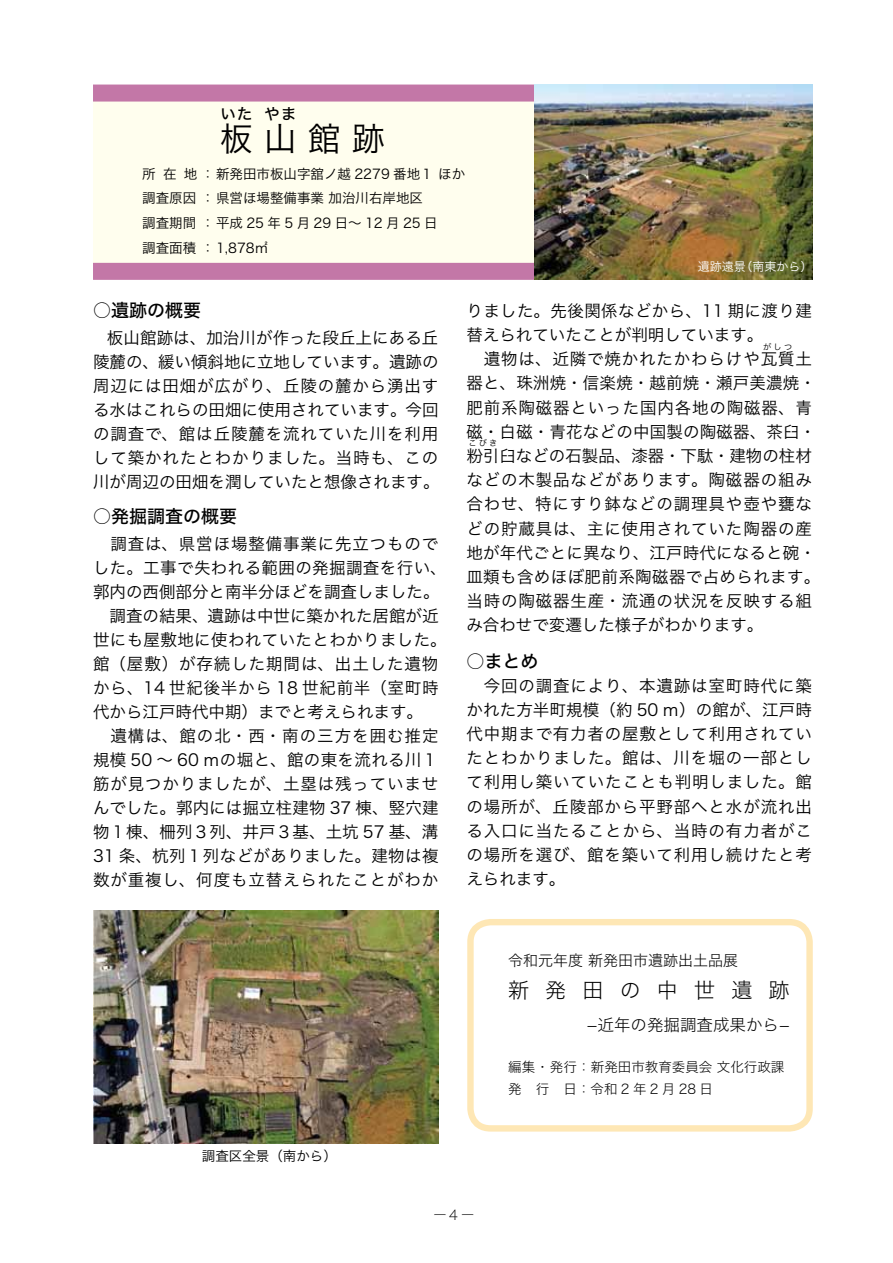
<style>
.page{position:relative;width:893px;height:1263px;background:#fff}
.page>*{position:absolute;margin:0;border:0;box-sizing:border-box;transform-origin:0 0}
.t1{font:33px "Hira Kaku Pro N W3";color:#000}
.t2{font:21px "Hiragino Sans W2";letter-spacing:.775em;color:#000}
.t3{font:18px "Hiragino Sans W5";color:#000}
.t4{font:16.5px/24px "Hiragino Sans W3";letter-spacing:.025em;color:#000}
.t5{font:16.5px/24.2px "Hiragino Sans W3";letter-spacing:.05em;color:#000}
.t6{font:16.5px "Hiragino Sans W2";color:#000}
.t7{font:16.5px "Hira Kaku Pro N W3";color:#000}
.t8{font:15px "Hiragino Sans W2";color:#000}
.t9{font:13.8px "Hiragino Sans W1";color:#000}
.t10{font:13.5px/24.8px "Hira Kaku Pro N W3";color:#000}
.t11{font:13.5px/22.5px "Hiragino Sans W2";color:#000}
.t12{font:12px "Hira Kaku Pro N W3";color:#fff}
.t13{font:8.25px "Hiragino Sans W3";letter-spacing:.265em;color:#000}
</style>
<div class="page">
<div style="left:93px;top:93px;width:442px;height:179px;background:#fffeee"></div>
<div style="left:93px;top:85px;width:443px;height:17px;background:#c377a7"></div>
<div style="left:93px;top:263px;width:443px;height:17px;background:#c377a7"></div>
<img style="left:535px;top:84px;width:277px;height:196px">
<div style="left:467px;top:919px;width:346px;height:212px;border:6px solid #fee7b5;border-radius:20px"></div>
<img style="left:93px;top:910px;width:345px;height:233px">
<p class="t7" style="left:220px;top:99px;width:34px">いた</p>
<p class="t7" style="left:264px;top:99px;width:34px">やま</p>
<p class="t1" style="left:220px;top:110px;width:166px">板山館 跡</p>
<p class="t10" style="left:142px;top:160px;width:325px">所在地：新発田市板山字舘ノ越 2279 番地１ ほか調査原因：県営ほ場整備事業 加治川右岸地区<br>調査期間：平成25年5月29日〜12月25日<br>調査面積：1,878㎡</p>
<p class="t12" style="left:698px;top:255px;width:116px">遺跡遠景（南東から）</p>
<p class="t3" style="left:93px;top:294px;width:109px">○遺跡の概要</p>
<p class="t4" style="left:93px;top:324px;width:348px;text-align:justify;text-indent:14px">板山館跡は、加治川が作った段丘上にある丘陵麓の、緩い傾斜地に立地しています。遺跡の周辺には田畑が広がり、丘陵の麓から湧出する水はこれらの田畑に使用されています。今回の調査で、館は丘陵麓を流れていた川を利用して築かれたとわかりました。当時も、この川が周辺の田畑を潤していたと想像されます。</p>
<p class="t3" style="left:93px;top:500px;width:145px">○発掘調査の概要</p>
<p class="t4" style="left:93px;top:530px;width:355px;text-indent:17px">調査は、県営ほ場整備事業に先立つものでした。工事で失われる範囲の発掘調査を行い、郭内の西側部分と南半分ほどを調査しました。　調査の結果、遺跡は中世に築かれた居館が近世にも屋敷地に使われていたとわかりました。館（屋敷）が存続した期間は、出土した遺物から、14 世紀後半から 18 世紀前半（室町時代から江戸時代中期）までと考えられます。<br>　遺構は、館の北・西・南の三方を囲む推定規模 50 ～ 60 ｍの堀と、館の東を流れる川１筋が見つかりましたが、土塁は残っていませんでした。郭内には掘立柱建物 37 棟、竪穴建物１棟、柵列３列、井戸３基、土坑 57 基、溝<br>31 条、杭列１列などがありました。建物は複数が重複し、何度も立替えられたことがわか</p>
<p class="t10" style="left:202px;top:1142px;width:136px">調査区全景（南から）</p>
<p class="t4" style="left:466px;top:297px;width:347px">りました。先後関係などから、11 期に渡り建替えられていたことが判明しています。<br>　遺物は、近隣で焼かれたかわらけや瓦質土</p>
<p class="t13" style="left:763px;top:339px;width:31px">がしつ</p>
<p class="t4" style="left:466px;top:370px;width:351px">器と、珠洲焼・信楽焼・越前焼・瀬戸美濃焼・肥前系陶磁器といった国内各地の陶磁器、青磁・白磁・青花などの中国製の陶磁器、茶臼・粉引臼などの石製品、漆器・下駄・建物の柱材</p>
<p class="t13" style="left:468px;top:436px;width:30px">こびき</p>
<p class="t5" style="left:466px;top:467px;width:355px">などの木製品などがあります。陶磁器の組み合わせ、特にすり鉢などの調理具や壺や甕などの貯蔵具は、主に使用されていた陶器の産地が年代ごとに異なり、江戸時代になると碗・皿類も含めほぼ肥前系陶磁器で占められます。当時の陶磁器生産・流通の状況を反映する組み合わせで変遷した様子がわかります。</p>
<p class="t3" style="left:466px;top:645px;width:73px">○まとめ</p>
<p class="t4" style="left:466px;top:672px;width:347px;text-align:justify;text-indent:17px">今回の調査により、本遺跡は室町時代に築かれた方半町規模（約 50 ｍ）の館が、江戸時代中期まで有力者の屋敷として利用されていたとわかりました。館は、川を堀の一部として利用し築いていたことも判明しました。館の場所が、丘陵部から平野部へと水が流れ出る入口に当たることから、当時の有力者がこの場所を選び、館を築いて利用し続けたと考えられます。</p>
<p class="t8" style="left:508px;top:947px;width:231px">令和元年度 新発田市遺跡出土品展</p>
<p class="t2" style="left:508px;top:971px;width:283px">新発田の中世遺跡</p>
<p class="t6" style="left:587px;top:1010px;width:204px">−近年の発掘調査成果から−</p>
<p class="t11" style="left:508px;top:1054px;width:278px">編集・発行：新発田市教育委員会 文化行政課発 行 日：令和2年2月28日</p>
<p class="t9" style="left:433px;top:1202px;width:43px">ー４ー</p>
</div>
